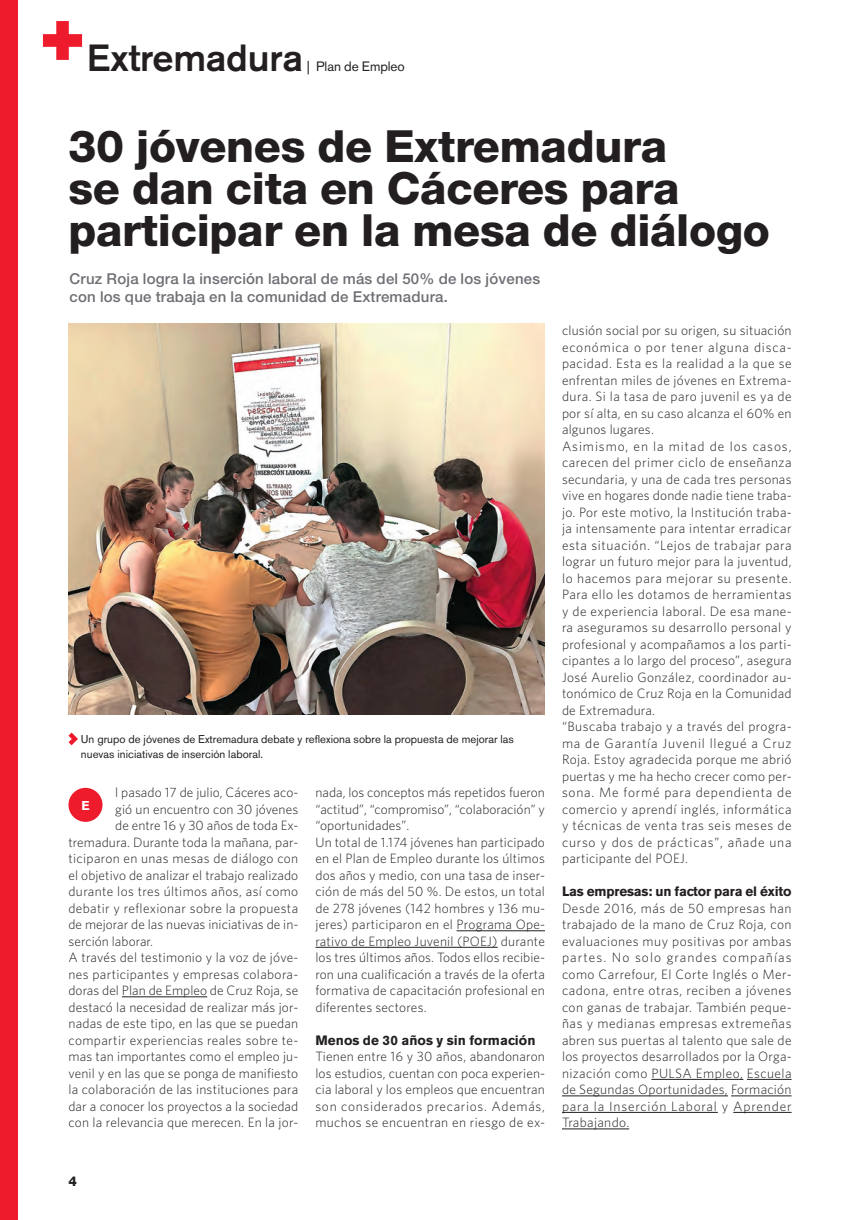
<style>
.page{position:relative;width:850px;height:1220px;background:#fff}
.page>*{position:absolute;margin:0;border:0;box-sizing:border-box;transform-origin:0 0}
.t1{font:800 44.4px/42px "Helvetica Neue";letter-spacing:-.005em;color:#231f20}
.t2{font:500 37.5px "Akzidenz Grotesk BE";letter-spacing:-.005em;color:#231f20}
.t3{font:500 15px/18px "Helvetica Neue";letter-spacing:.015em;color:#6d6f74}
.t4{font:300 13.5px/16.5px "Whitney";letter-spacing:.015em;color:#231f20}
.t5{font:700 13.5px "Akzidenz Grotesk BE";letter-spacing:-.015em;color:#231f20}
.t6{font:700 13.5px "Akzidenz Grotesk BE";letter-spacing:.005em;color:#231f20}
.t7{font:13.5px "Akzidenz Grotesk BE";letter-spacing:-.005em;color:#231f20}
.t8{font:800 13.5px "Helvetica Neue";color:#231f20}
.t9{font:700 12.75px "Akzidenz Grotesk BE";color:#fff}
.t10{font:11.25px/15px "Akzidenz Grotesk BE";letter-spacing:.005em;color:#231f20}
</style>
<div class="page">
<div style="left:0;top:0;width:18px;height:1219px;background:#ee1b2c"></div>
<svg style="left:43px;top:21px;width:39px;height:39px"></svg>
<hr style="left:122px;top:996px;width:85px;height:1px;background:#231f20">
<hr style="left:456px;top:930px;width:89px;height:1px;background:#231f20">
<hr style="left:315px;top:946px;width:182px;height:1px;background:#231f20">
<hr style="left:651px;top:1078px;width:92px;height:1px;background:#231f20">
<hr style="left:746px;top:1078px;width:45px;height:1px;background:#231f20">
<hr style="left:562px;top:1095px;width:166px;height:1px;background:#231f20">
<hr style="left:731px;top:1095px;width:60px;height:1px;background:#231f20">
<hr style="left:562px;top:1111px;width:155px;height:1px;background:#231f20">
<hr style="left:733px;top:1111px;width:58px;height:1px;background:#231f20">
<hr style="left:562px;top:1128px;width:67px;height:1px;background:#231f20">
<svg style="left:68px;top:732px;width:10px;height:13px"></svg>
<div style="left:68px;top:787px;width:34px;height:34px;background:#ee1b2c;border-radius:50%"></div>
<img style="left:68px;top:324px;width:477px;height:390px">
<h2 class="t2" style="left:87px;top:44px;width:217px">Extremadura</h2>
<p class="t7" style="left:307px;top:61px;width:100px">| Plan de Empleo</p>
<h1 class="t1" style="left:68px;top:129px;width:703px">30 jóvenes de Extremadura<br>se dan cita en Cáceres para participar en la mesa de diálogo</h1>
<p class="t3" style="left:70px;top:271px;width:472px">Cruz Roja logra la inserción laboral de más del 50% de los jóvenes con los que trabaja en la comunidad de Extremadura.</p>
<p class="t10" style="left:81px;top:732px;width:434px">Un grupo de jóvenes de Extremadura debate y reflexiona sobre la propuesta de mejorar las nuevas iniciativas de inserción laboral.</p>
<p class="t4" style="left:115px;top:785px;width:185px">l pasado 17 de julio, Cáceres aco-</p>
<p class="t4" style="left:115px;top:801px;width:184px">gió un encuentro con 30 jóvenes</p>
<p class="t4" style="left:115px;top:818px;width:185px">de entre 16 y 30 años de toda Ex-</p>
<p class="t4" style="left:68px;top:834px;width:231px">tremadura. Durante toda la mañana, par-</p>
<p class="t4" style="left:68px;top:851px;width:231px">ticiparon en unas mesas de diálogo con</p>
<p class="t4" style="left:68px;top:867px;width:231px">el objetivo de analizar el trabajo realizado</p>
<p class="t4" style="left:68px;top:884px;width:231px">durante los tres últimos años, así como</p>
<p class="t4" style="left:68px;top:900px;width:231px">debatir y reflexionar sobre la propuesta</p>
<p class="t4" style="left:68px;top:917px;width:231px">de mejorar de las nuevas iniciativas de in-</p>
<p class="t4" style="left:68px;top:933px;width:86px">serción laborar.</p>
<p class="t4" style="left:68px;top:950px;width:231px">A través del testimonio y la voz de jóve-</p>
<p class="t4" style="left:68px;top:966px;width:231px">nes participantes y empresas colabora-</p>
<p class="t4" style="left:68px;top:983px;width:231px">doras del Plan de Empleo de Cruz Roja, se</p>
<p class="t4" style="left:68px;top:999px;width:231px">destacó la necesidad de realizar más jor-</p>
<p class="t4" style="left:68px;top:1016px;width:231px">nadas de este tipo, en las que se puedan</p>
<p class="t4" style="left:68px;top:1032px;width:231px">compartir experiencias reales sobre te-</p>
<p class="t4" style="left:68px;top:1049px;width:231px">mas tan importantes como el empleo ju-</p>
<p class="t4" style="left:68px;top:1065px;width:231px">venil y en las que se ponga de manifiesto</p>
<p class="t4" style="left:68px;top:1082px;width:231px">la colaboración de las instituciones para</p>
<p class="t4" style="left:68px;top:1098px;width:231px">dar a conocer los proyectos a la sociedad</p>
<p class="t4" style="left:68px;top:1115px;width:231px">con la relevancia que merecen. En la jor-</p>
<p class="t9" style="left:81px;top:800px;width:10px">E</p>
<p class="t4" style="left:315px;top:785px;width:231px">nada, los conceptos más repetidos fueron “actitud”, “compromiso”, “colaboración” y “oportunidades”.<br>Un total de 1.174 jóvenes han participado en el Plan de Empleo durante los últimos dos años y medio, con una tasa de inser&shy;ción de más del 50 %. De estos, un total de 278 jóvenes (142 hombres y 136 mu&shy;jeres) participaron en el Programa Ope&shy;rativo de Empleo Juvenil (POEJ) durante los tres últimos años. Todos ellos recibie&shy;ron una cualificación a través de la oferta formativa de capacitación profesional en diferentes sectores.</p>
<p class="t6" style="left:315px;top:1035px;width:221px">Menos de 30 años y sin formación</p>
<p class="t4" style="left:315px;top:1049px;width:231px;text-align:justify">Tienen entre 16 y 30 años, abandonaron los estudios, cuentan con poca experien&shy;cia laboral y los empleos que encuentran son considerados precarios. Además, muchos se encuentran en riesgo de ex-</p>
<p class="t4" style="left:562px;top:323px;width:231px">clusión social por su origen, su situación económica o por tener alguna disca&shy;pacidad. Esta es la realidad a la que se enfrentan miles de jóvenes en Extrema&shy;dura. Si la tasa de paro juvenil es ya de por sí alta, en su caso alcanza el 60% en algunos lugares.<br>Asimismo, en la mitad de los casos, carecen del primer ciclo de enseñanza secundaria, y una de cada tres personas vive en hogares donde nadie tiene traba&shy;jo. Por este motivo, la Institución traba&shy;ja intensamente para intentar erradicar esta situación. “Lejos de trabajar para lograr un futuro mejor para la juventud, lo hacemos para mejorar su presente.<br>Para ello les dotamos de herramientas y de experiencia laboral. De esa mane&shy;ra aseguramos su desarrollo personal y profesional y acompañamos a los parti&shy;cipantes a lo largo del proceso”, asegura José Aurelio González, coordinador au&shy;tonómico de Cruz Roja en la Comunidad de Extremadura.<br>“Buscaba trabajo y a través del progra&shy;ma de Garantía Juvenil llegué a Cruz Roja. Estoy agradecida porque me abrió puertas y me ha hecho crecer como per&shy;sona. Me formé para dependienta de comercio y aprendí inglés, informática y técnicas de venta tras seis meses de curso y dos de prácticas”, añade una participante del POEJ.</p>
<p class="t5" style="left:562px;top:886px;width:231px">Las empresas: un factor para el éxito</p>
<p class="t4" style="left:562px;top:900px;width:231px;text-align:justify">Desde 2016, más de 50 empresas han trabajado de la mano de Cruz Roja, con evaluaciones muy positivas por ambas partes. No solo grandes compañías como Carrefour, El Corte Inglés o Mer&shy;cadona, entre otras, reciben a jóvenes con ganas de trabajar. También peque&shy;ñas y medianas empresas extremeñas abren sus puertas al talento que sale de los proyectos desarrollados por la Orga&shy;nización como PULSA Empleo, Escuela de Segundas Oportunidades, Formación para la Inserción Laboral y Aprender Trabajando.</p>
<p class="t8" style="left:68px;top:1176px;width:10px">4</p>
</div>
